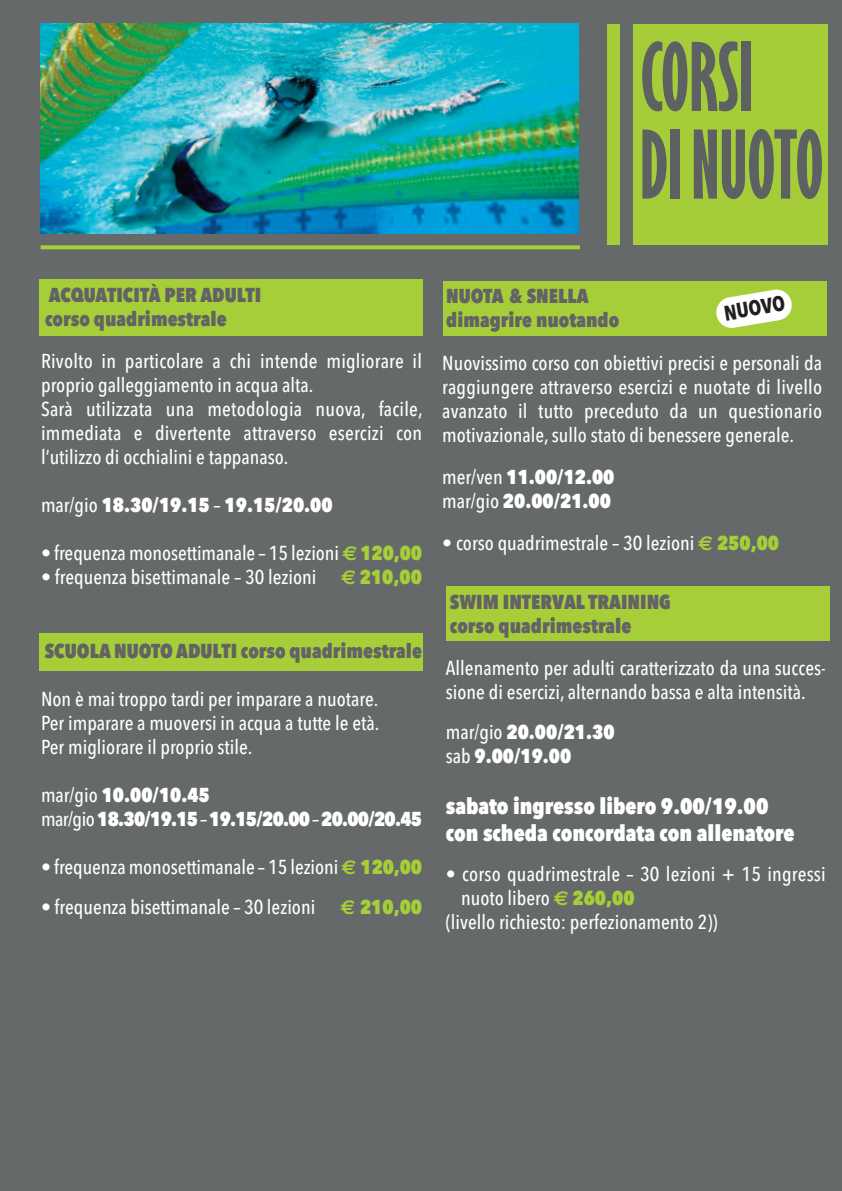
<style>
.page{position:relative;width:842px;height:1191px;background:#66696a}
.page>*{position:absolute;margin:0;border:0;box-sizing:border-box;transform-origin:0 0}
.t1{font:800 22.2px/26.6px "Avenir Next Condensed";color:#fff}
.t2{font:700 21px "Avenir Next Condensed";color:#231f20}
.t3{font:500 20px/24px "Avenir Next Condensed";color:#fff}
.t4{font:800 20px/24px "Avenir Next Condensed";color:#636366}
.t5{font:800 20px/24px "Avenir Next Condensed";color:#fff}
.t6{font:800 20px/24px "Avenir Next Condensed";letter-spacing:-.035em;color:#fff}
.s1{font-weight:500}
.s2{font-family:"Euro Sans";font-weight:700;color:#a6ce39}
.s3{font-weight:800;color:#a6ce39}
</style>
<div class="page">
<div style="left:607px;top:24px;width:221px;height:221px;background:#a5cd3a"></div>
<svg style="left:642px;top:41px;width:96px;height:70px"></svg>
<div style="left:741px;top:42px;width:9px;height:69px;background:#5d6162"></div>
<svg style="left:642px;top:129px;width:24px;height:70px"></svg>
<div style="left:670px;top:129px;width:9px;height:70px;background:#5d6162"></div>
<svg style="left:694px;top:129px;width:128px;height:70px"></svg>
<div style="left:620px;top:18px;width:12px;height:236px;background:#66696a"></div>
<img style="left:41px;top:24px;width:538px;height:210px">
<svg style="left:41px;top:245px;width:539px;height:4px;background:#a1c63c"></svg>
<div style="left:39px;top:280px;width:384px;height:56px;background:#a6ce39"></div>
<div style="left:39px;top:633px;width:384px;height:38px;background:#a6ce39"></div>
<div style="left:446px;top:587px;width:384px;height:54px;background:#a6ce39"></div>
<div style="left:443px;top:281px;width:383px;height:54px;background:#a6ce39"></div>
<svg style="left:716px;top:289px;width:76px;height:39px"></svg>
<p class="t4" style="left:45px;top:283px;width:218px">ACQUATICITÀ PER ADULTI corso quadrimestrale</p>
<p class="t3" style="left:41px;top:349px;width:383px">Rivolto in particolare a chi intende migliorare il proprio galleggiamento in acqua alta.<br>Sarà utilizzata una metodologia nuova, facile, immediata e divertente attraverso esercizi con l’utilizzo di occhialini e tappanaso.</p>
<p class="t5" style="left:41px;top:493px;width:293px"><span class="s1">mar/gio</span> 18.30/19.15 <span class="s1">–</span> 19.15/20.00</p>
<p class="t3" style="left:41px;top:541px;width:382px">• frequenza monosettimanale – 15 lezioni <span class="s2">€</span> <span class="s3">120,00</span></p>
<p class="t3" style="left:41px;top:565px;width:382px">• frequenza bisettimanale – 30 lezioni <span class="s2">€</span> <span class="s3">210,00</span></p>
<p class="t4" style="left:45px;top:639px;width:379px">SCUOLA NUOTO ADULTI corso quadrimestrale</p>
<p class="t3" style="left:41px;top:687px;width:340px;text-align:justify">Non è mai troppo tardi per imparare a nuotare.<br>Per imparare a muoversi in acqua a tutte le età.<br>Per migliorare il proprio stile.</p>
<p class="t6" style="left:41px;top:783px;width:382px"><span class="s1">mar/gio</span> 10.00/10.45 <span class="s1">mar/gio</span>18.30/19.15<span class="s1">–</span>19.15/20.00<span class="s1">–</span>20.00/20.45</p>
<p class="t3" style="left:41px;top:855px;width:382px">• frequenza monosettimanale – 15 lezioni <span class="s2">€</span> <span class="s3">120,00</span></p>
<p class="t3" style="left:41px;top:895px;width:382px">• frequenza bisettimanale – 30 lezioni <span class="s2">€</span> <span class="s3">210,00</span></p>
<p class="t4" style="left:446px;top:284px;width:175px">NUOTA &amp; SNELLA dimagrire nuotando</p>
<p class="t3" style="left:442px;top:350px;width:381px;text-align:justify">Nuovissimo corso con obiettivi precisi e personali da raggiungere attraverso esercizi e nuotate di livello avanzato il tutto preceduto da un questionario motivazionale, sullo stato di benessere generale.</p>
<p class="t5" style="left:442px;top:464px;width:174px"><span class="s1">mer/ven</span> 11.00/12.00 <span class="s1">mar/gio</span> 20.00/21.00</p>
<p class="t3" style="left:442px;top:530px;width:338px">• corso quadrimestrale – 30 lezioni <span class="s2">€</span> <span class="s3">250,00</span></p>
<p class="t2" style="left:722px;top:300px;width:63px;rotate:-9deg">NUOVO</p>
<p class="t4" style="left:450px;top:590px;width:222px">SWIM INTERVAL TRAINING corso quadrimestrale</p>
<p class="t3" style="left:446px;top:656px;width:381px">Allenamento per adulti caratterizzato da una succes&shy;sione di esercizi, alternando bassa e alta intensità.</p>
<p class="t5" style="left:446px;top:720px;width:170px"><span class="s1">mar/gio</span> 20.00/21.30 <span class="s1">sab</span> 9.00/19.00</p>
<p class="t1" style="left:446px;top:792px;width:350px">sabato ingresso libero 9.00/19.00 con scheda concordata con allenatore</p>
<p class="t3" style="left:446px;top:861px;width:381px">• corso quadrimestrale – 30 lezioni + 15 ingressi</p>
<p class="t3" style="left:461px;top:885px;width:175px">nuoto libero <span class="s2">€</span> <span class="s3">260,00</span></p>
<p class="t3" style="left:446px;top:909px;width:273px">(livello richiesto: perfezionamento 2))</p>
</div>
